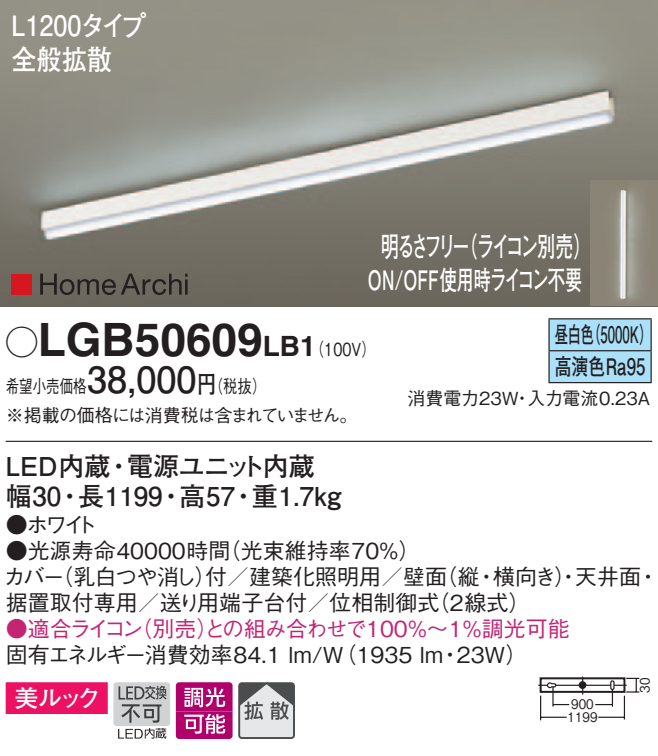
<style>
.page{position:relative;width:658px;height:756px;background:#fff}
.page>*{position:absolute;margin:0;border:0;box-sizing:border-box;transform-origin:0 0}
.t1{font:700 46px "Helvetica LT Std";color:#231f20}
.t2{font:700 36px "Futo Go B101 Pro";color:#231f20}
.t3{font:700 28px "Futo Go B101 Pro";letter-spacing:-.09em;color:#fff;scale:.64 1}
.t4{font:700 28px/34px "Futo Go B101 Pro";color:#fff;scale:.9 1}
.t5{font:700 28px "Helvetica LT Std";color:#231f20}
.t6{font:700 26.8px "Futo Go B101 Pro";letter-spacing:-.005em;color:#fff;scale:.64 1}
.t7{font:700 26px "Futo Go B101 Pro";color:#231f20}
.t8{font:700 26px "Futo Go B101 Pro";letter-spacing:-.05em;color:#231f20}
.t9{font:700 24px "Futo Go B101 Pro";color:#fff}
.t10{font:700 22.8px/32px "Futo Go B101 Pro";color:#231f20;scale:.58 1}
.t11{font:500 22px "Gothic BBB Pro";color:#231f20}
.t12{font:500 22px "Gothic BBB Pro";letter-spacing:-.045em;color:#c32573}
.t13{font:500 18px/28px "Gothic BBB Pro";letter-spacing:-.04em;color:#231f20;scale:.75 1}
.t14{font:500 18px "Gothic BBB Pro";color:#231f20}
.t15{font:500 18px "Gothic BBB Pro";color:#231f20;scale:.8 1}
.t16{font:500 13.2px/13.2px "Gothic BBB Pro";color:#231f20;scale:.9 1}
.s1{font-family:"Ford Classification 1";font-weight:400;font-size:32px}
.s2{font-family:"Futo Go B101 Pro";font-weight:700;font-size:24px}
.s3{font-family:"Helvetica LT Std";font-weight:700;font-size:28px}
</style>
<div class="page">
<hr style="left:623px;top:695px;width:2px;height:24px;background:#231f20">
<hr style="left:598px;top:716px;width:26px;height:2px;background:#231f20">
<div style="left:539px;top:677px;width:86px;height:15px;border:2px solid #231f20"></div>
<svg style="left:595px;top:677px;width:44px;height:29px"></svg>
<hr style="left:555px;top:684px;width:55px;height:2px;background:#231f20">
<svg style="left:538px;top:681px;width:31px;height:39px"></svg>
<div style="left:578px;top:681px;width:8px;height:8px;background:#231f20;border-radius:50%"></div>
<div style="left:610px;top:680px;width:4px;height:10px;border:1px solid #231f20;border-radius:2px"></div>
<img style="left:0;top:0;width:658px;height:306px">
<div style="left:11px;top:274px;width:21px;height:20px;background:#d7171f"></div>
<svg style="left:40px;top:273px;width:147px;height:22px;background:#58544d"></svg>
<div style="left:6px;top:682px;width:102px;height:32px;background:#ec1163"></div>
<div style="left:113px;top:682px;width:57px;height:44px;background:#d1d2d4;border-radius:3px"></div>
<svg style="left:118px;top:728px;width:48px;height:10px"></svg>
<svg style="left:118px;top:685px;width:48px;height:37px"></svg>
<svg style="left:176px;top:682px;width:56px;height:57px;background:#c23d8d"></svg>
<svg style="left:241px;top:685px;width:51px;height:51px;background:#b4b5b7"></svg>
<div style="left:238px;top:682px;width:57px;height:57px;border:2px solid #4b4c4d;border-radius:3px"></div>
<hr style="left:6px;top:440px;width:646px;height:2px;background:#231f20">
<div style="left:549px;top:319px;width:101px;height:63px;background:#aae0f9"></div>
<hr style="left:548px;top:318px;width:103px;height:1px;background:#231f20">
<hr style="left:548px;top:319px;width:1px;height:31px;background:#231f20">
<hr style="left:650px;top:319px;width:1px;height:31px;background:#231f20">
<hr style="left:548px;top:350px;width:103px;height:1px;background:#231f20">
<hr style="left:548px;top:351px;width:1px;height:31px;background:#231f20">
<hr style="left:650px;top:351px;width:1px;height:31px;background:#231f20">
<hr style="left:548px;top:382px;width:103px;height:1px;background:#231f20">
<img style="left:590px;top:181px;width:68px;height:124px">
<p class="t4" style="left:11px;top:5px;width:152px">L1200タイプ全般拡散</p>
<p class="t3" style="left:459px;top:224px;width:208px">（ライコン別売(</p>
<p class="t3" style="left:381px;top:224px;width:141px">明るさフリー</p>
<p class="t6" style="left:368px;top:258px;width:336px">ON/OFF使用時ライコン不要</p>
<h1 class="t1" style="left:6px;top:311px;width:258px"><span class="s1">A</span>LGB50609</h1>
<p class="t15" style="left:197px;top:372px;width:88px">（<span class="s2">円</span>税抜(</p>
<p class="t5" style="left:263px;top:329px;width:39px">LB</p>
<p class="t15" style="left:300px;top:334px;width:96px">（<span class="s3">1</span> 100 (V</p>
<h2 class="t2" style="left:87px;top:351px;width:111px">38,000</h2>
<p class="t13" style="left:6px;top:370px;width:471px">希望小売価格<br>※掲載の価格には消費税は含まれていません。</p>
<p class="t8" style="left:127px;top:445px;width:189px">電源ユニット内蔵</p>
<p class="t7" style="left:6px;top:445px;width:106px">LED内蔵</p>
<p class="t7" style="left:106px;top:445px;width:27px">・</p>
<p class="t7" style="left:252px;top:475px;width:91px">重1.7kg</p>
<p class="t7" style="left:6px;top:475px;width:57px">幅30</p>
<p class="t11" style="left:45px;top:506px;width:54px">ワイト</p>
<p class="t7" style="left:179px;top:475px;width:57px">高57</p>
<p class="t7" style="left:78px;top:475px;width:86px">長1199</p>
<p class="t7" style="left:57px;top:475px;width:27px">・</p>
<p class="t7" style="left:158px;top:475px;width:27px">・</p>
<p class="t7" style="left:230px;top:475px;width:27px">・</p>
<p class="t11" style="left:6px;top:506px;width:44px">●ホ</p>
<p class="t10" style="left:587px;top:316px;width:115px">（5000 (K</p>
<p class="t10" style="left:554px;top:316px;width:158px">昼白色<br>高演色Ra95</p>
<p class="t14" style="left:407px;top:383px;width:113px">消費電力23W</p>
<p class="t14" style="left:527px;top:383px;width:124px">入力電流0.23A</p>
<p class="t14" style="left:513px;top:383px;width:19px">・</p>
<p class="t11" style="left:219px;top:532px;width:203px">（光束維持率70％(</p>
<p class="t11" style="left:6px;top:532px;width:226px">●光源寿命40000時間</p>
<p class="t11" style="left:51px;top:558px;width:397px">（乳白つや消し付）／建築化照明用／壁面</p>
<p class="t11" style="left:435px;top:558px;width:45px">（縦</p>
<p class="t11" style="left:493px;top:558px;width:88px">横向き）・</p>
<p class="t11" style="left:575px;top:558px;width:67px">天井面</p>
<p class="t11" style="left:3px;top:558px;width:63px">カバー</p>
<p class="t11" style="left:475px;top:558px;width:23px">・</p>
<p class="t11" style="left:637px;top:558px;width:23px">・</p>
<p class="t11" style="left:428px;top:584px;width:104px">（2線式(</p>
<p class="t11" style="left:6px;top:584px;width:435px">据置取付専用／送り用端子台付／位相制御式</p>
<p class="t12" style="left:130px;top:610px;width:441px">（別売との組み合わせで100％～1％調光可能</p>
<p class="t12" style="left:196px;top:610px;width:23px">）</p>
<p class="t12" style="left:6px;top:610px;width:139px">●適合ライコン</p>
<p class="t11" style="left:6px;top:636px;width:439px">固有エネルギー消費効率84.1 lm （W/ 1935 lm</p>
<p class="t11" style="left:457px;top:636px;width:72px">23W(</p>
<p class="t11" style="left:439px;top:636px;width:23px">・</p>
<p class="t9" style="left:14px;top:679px;width:88px">美ルック</p>
<p class="t16" style="left:567px;top:695px;width:35px">900<br>1199</p>
<p class="t16" style="left:636px;top:692px;width:18px;rotate:-90deg">30</p>
</div>
